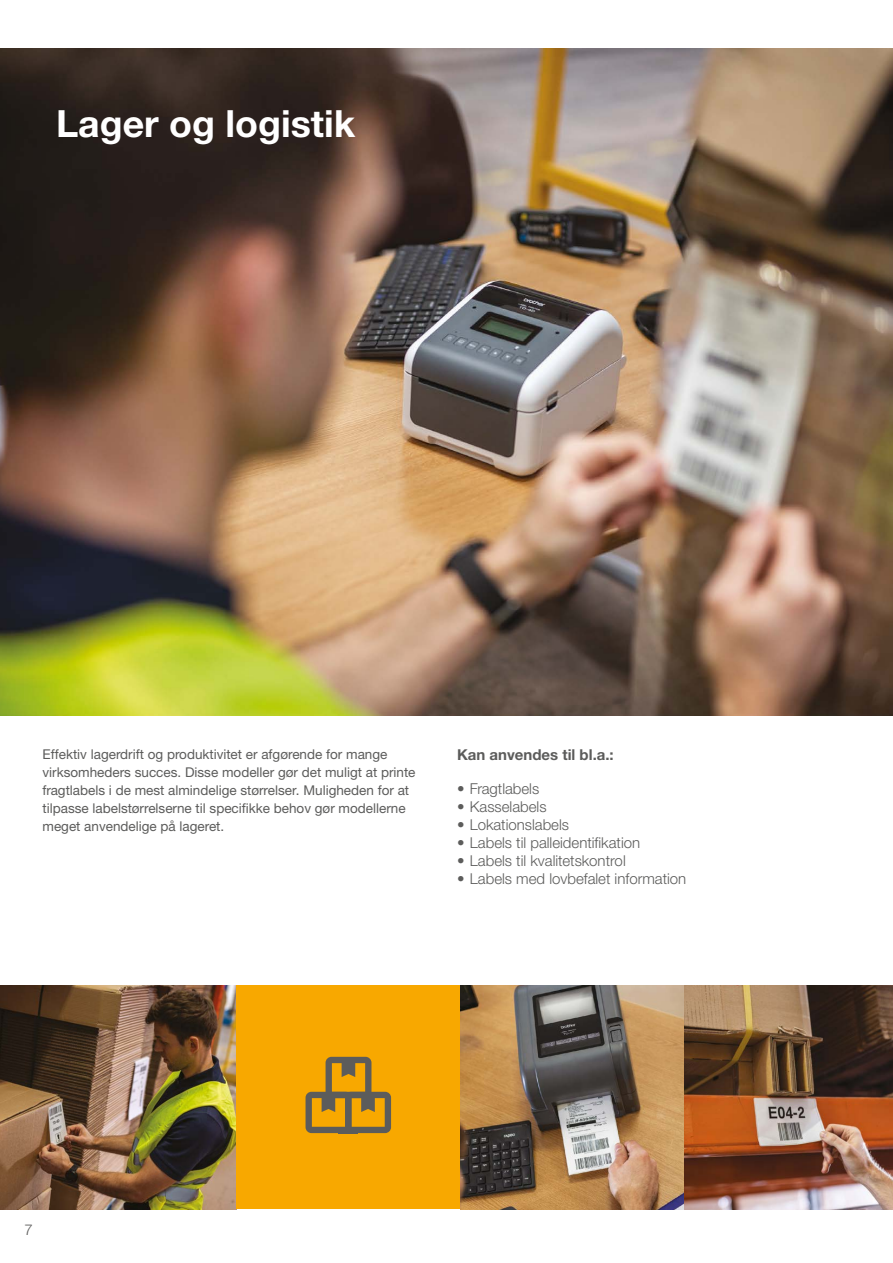
<style>
.page{position:relative;width:893px;height:1263px;background:#fff}
.page>*{position:absolute;margin:0;border:0;box-sizing:border-box;transform-origin:0 0}
.t1{font:700 37.5px "Helvetica Neue LTW1 G";color:#fff}
.t2{font:300 15px "Helvetica Neue LTW1 G";color:#5c5c5b}
.t3{font:700 15px "Helvetica Neue LTW1 G";color:#5c5c5b}
.t4{font:13.5px/18px "Helvetica Neue LTW1 G";color:#5c5c5b}
</style>
<div class="page">
<img style="left:1px;top:48px;width:892px;height:668px">
<img style="left:1px;top:986px;width:236px;height:223px">
<img style="left:683px;top:986px;width:210px;height:223px">
<div style="left:237px;top:986px;width:223px;height:223px;background:#f8a800"></div>
<svg style="left:306px;top:1057px;width:85px;height:76px"></svg>
<hr style="left:339px;top:1129px;width:19px;height:4px;background:#5c5c5b">
<img style="left:460px;top:986px;width:223px;height:223px">
<h1 class="t1" style="left:56px;top:100px;width:301px">Lager og logistik</h1>
<p class="t4" style="left:43px;top:745px;width:374px">Effektiv lagerdrift og produktivitet er afgørende for mange virksomheders succes. Disse modeller gør det muligt at printe fragtlabels i de mest almindelige størrelser. Muligheden for at tilpasse labelstørrelserne til specifikke behov gør modellerne meget anvendelige på lageret.</p>
<p class="t3" style="left:457px;top:745px;width:158px">Kan anvendes til bl.a.:</p>
<p class="t2" style="left:457px;top:779px;width:84px">• Fragtlabels</p>
<p class="t2" style="left:457px;top:797px;width:91px">• Kasselabels</p>
<p class="t2" style="left:457px;top:815px;width:113px">• Lokationslabels</p>
<p class="t2" style="left:457px;top:833px;width:185px">• Labels til palleidentifikation</p>
<p class="t2" style="left:457px;top:851px;width:170px">• Labels til kvalitetskontrol</p>
<p class="t2" style="left:457px;top:869px;width:231px">• Labels med lovbefalet information</p>
<p class="t2" style="left:25px;top:1221px;width:10px">7</p>
</div>
